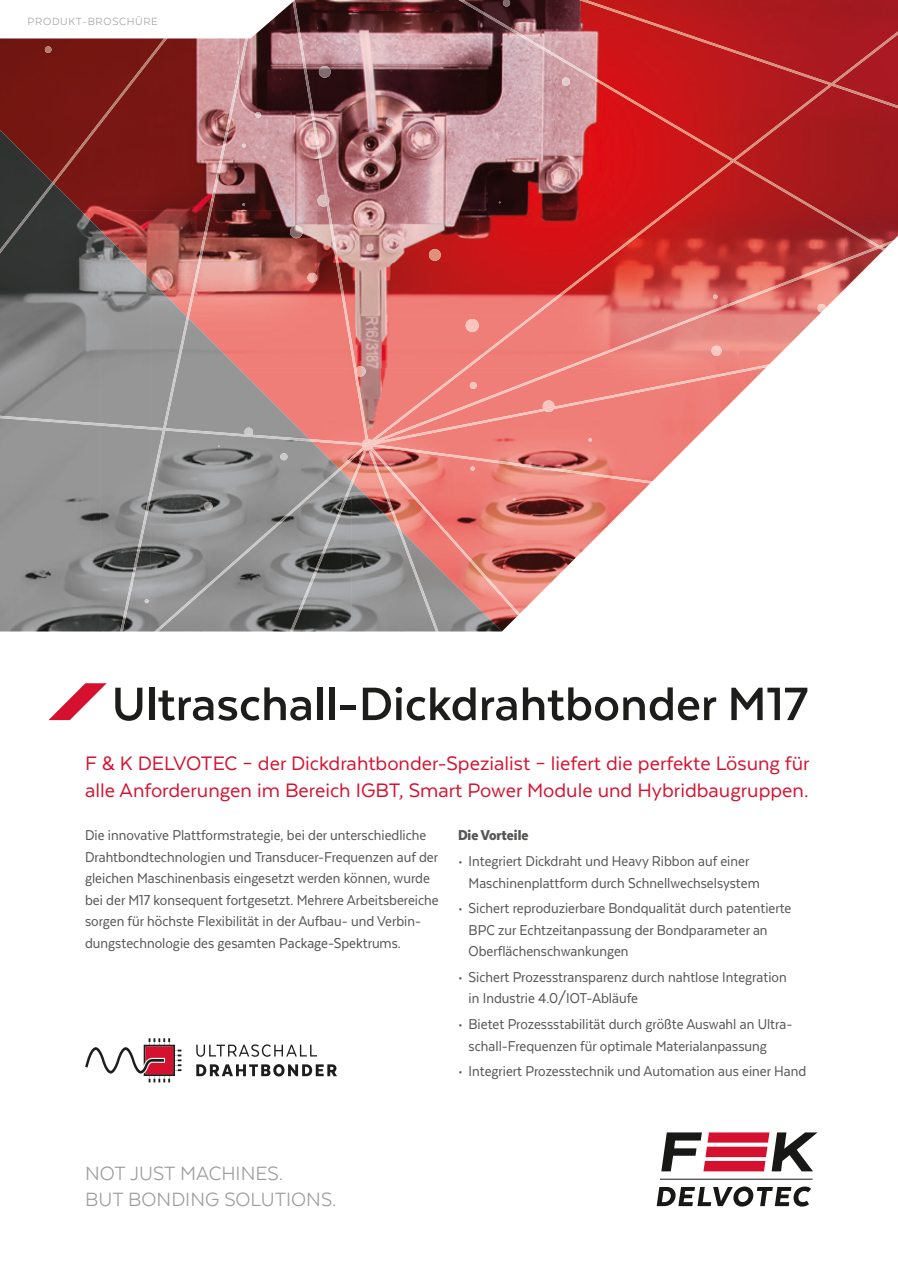
<style>
.page{position:relative;width:898px;height:1263px;background:#fff}
.page>*{position:absolute;margin:0;border:0;box-sizing:border-box;transform-origin:0 0}
.t1{font:700 54px "Texta";color:#1d1d1b}
.t2{font:22.5px/27px "Texta";color:#d61130}
.t3{font:22.2px/26.5px "Texta";color:#9d9d9d}
.t4{font:16.5px/21.5px "Texta Narrow";color:#575756}
.t5{font:900 16.5px "Texta Narrow";color:#575756}
.t6{font:12px "Texta";letter-spacing:.06em;color:#a2a2a1}
</style>
<div class="page">
<img style="left:0;top:38px;width:292px;height:172px">
<img style="left:368px;top:0;width:476px;height:263px">
<div style="left:844px;top:108px;width:53px;height:133px;background:#9e191d"></div>
<img style="left:101px;top:210px;width:191px;height:53px">
<img style="left:151px;top:263px;width:692px;height:53px">
<img style="left:201px;top:315px;width:617px;height:53px">
<img style="left:251px;top:368px;width:500px;height:53px">
<img style="left:502px;top:421px;width:210px;height:53px">
<img style="left:519px;top:473px;width:141px;height:54px">
<img style="left:501px;top:526px;width:80px;height:105px">
<img style="left:580px;top:526px;width:27px;height:27px">
<img style="left:0;top:631px;width:370px;height:1px">
<img style="left:0;top:130px;width:101px;height:501px">
<img style="left:100px;top:230px;width:51px;height:401px">
<img style="left:150px;top:280px;width:51px;height:148px">
<img style="left:200px;top:330px;width:51px;height:98px">
<img style="left:251px;top:381px;width:41px;height:47px">
<img style="left:451px;top:615px;width:50px;height:16px">
<svg style="left:45px;top:46px;width:6px;height:7px"></svg>
<svg style="left:290px;top:226px;width:2px;height:12px"></svg>
<svg style="left:256px;top:112px;width:5px;height:6px"></svg>
<svg style="left:429px;top:249px;width:11px;height:12px"></svg>
<svg style="left:465px;top:319px;width:13px;height:13px"></svg>
<svg style="left:542px;top:400px;width:12px;height:1px"></svg>
<svg style="left:588px;top:438px;width:3px;height:4px"></svg>
<svg style="left:711px;top:346px;width:10px;height:10px"></svg>
<svg style="left:817px;top:304px;width:8px;height:8px"></svg>
<svg style="left:386px;top:118px;width:8px;height:8px"></svg>
<img style="left:764px;top:108px;width:67px;height:27px">
<img style="left:698px;top:150px;width:14px;height:36px">
<img style="left:631px;top:186px;width:67px;height:52px">
<img style="left:565px;top:238px;width:67px;height:52px">
<img style="left:498px;top:289px;width:67px;height:52px">
<div style="left:420px;top:341px;width:107px;height:94px;background:#ef7e78"></div>
<img style="left:579px;top:381px;width:107px;height:23px">
<img style="left:685px;top:364px;width:84px;height:19px">
<img style="left:526px;top:401px;width:54px;height:13px">
<img style="left:579px;top:0;width:318px;height:108px">
<img style="left:438px;top:442px;width:81px;height:173px">
<div style="left:52px;top:38px;width:135px;height:146px;background:#781713"></div>
<img style="left:0;top:182px;width:54px;height:71px">
<img style="left:292px;top:0;width:76px;height:428px">
<img style="left:832px;top:31px;width:65px;height:51px">
<img style="left:768px;top:81px;width:69px;height:51px">
<img style="left:703px;top:131px;width:69px;height:51px">
<img style="left:639px;top:182px;width:69px;height:50px">
<img style="left:574px;top:232px;width:69px;height:51px">
<img style="left:509px;top:282px;width:69px;height:51px">
<img style="left:444px;top:333px;width:69px;height:50px">
<img style="left:367px;top:383px;width:106px;height:77px">
<img style="left:473px;top:457px;width:179px;height:26px">
<img style="left:760px;top:240px;width:133px;height:51px">
<img style="left:577px;top:321px;width:106px;height:44px">
<img style="left:682px;top:291px;width:86px;height:33px">
<img style="left:494px;top:362px;width:84px;height:32px">
<img style="left:367px;top:394px;width:135px;height:51px">
<img style="left:0;top:416px;width:120px;height:14px">
<img style="left:189px;top:428px;width:249px;height:203px">
<img style="left:458px;top:0;width:90px;height:50px">
<img style="left:542px;top:50px;width:91px;height:50px">
<img style="left:628px;top:100px;width:90px;height:50px">
<img style="left:712px;top:150px;width:91px;height:51px">
<img style="left:797px;top:200px;width:87px;height:50px">
<img style="left:187px;top:38px;width:69px;height:280px">
<img style="left:120px;top:317px;width:69px;height:314px">
<svg style="left:656px;top:1186px;width:154px;height:20px"></svg>
<hr style="left:659px;top:1179px;width:153px;height:1px;background:#181816">
<svg style="left:661px;top:1132px;width:156px;height:39px"></svg>
<svg style="left:48px;top:683px;width:59px;height:37px"></svg>
<svg style="left:85px;top:1038px;width:96px;height:44px"></svg>
<svg style="left:196px;top:1044px;width:121px;height:13px"></svg>
<svg style="left:196px;top:1064px;width:141px;height:12px"></svg>
<svg style="left:251px;top:0;width:70px;height:38px"></svg>
<p class="t6" style="left:28px;top:16px;width:131px">PRODUKT-BROSCHÜRE</p>
<h1 class="t1" style="left:112px;top:676px;width:697px">Ultraschall-Dickdrahtbonder M17</h1>
<h2 class="t2" style="left:85px;top:749px;width:725px">F &amp; K DELVOTEC – der Dickdrahtbonder-Spezialist – liefert die perfekte Lösung für alle Anforderungen im Bereich IGBT, Smart Power Module und Hybridbaugruppen.</h2>
<p class="t4" style="left:85px;top:825px;width:355px">Die innovative Plattformstrategie, bei der unterschiedliche Drahtbondtechnologien und Transducer-Frequenzen auf der gleichen Maschinenbasis eingesetzt werden können, wurde bei der M17 konsequent fortgesetzt. Mehrere Ar beitsbereiche sorgen für höchste Flexibilität in der Aufbau- und Verbin&shy;dungstechnologie des gesamten Package-Spektrums.</p>
<p class="t5" style="left:458px;top:827px;width:72px">Die Vorteile</p>
<p class="t4" style="left:468px;top:850px;width:293px;text-indent:-11px">• Integriert Dickdraht und Heavy Ribbon auf einer<br>Maschinenplattform durch Schnellwechselsystem</p>
<p class="t4" style="left:468px;top:897px;width:324px;text-indent:-11px">• Sichert reproduzierbare Bondqualität durch patentierte<br>BPC zur Echtzeitanpassung der Bondparameter an<br>Oberflächenschwankungen</p>
<p class="t4" style="left:468px;top:966px;width:319px;text-indent:-11px">• Sichert Prozesstransparenz durch nahtlose Integration in Industrie 4.0/IOT-Abläufe</p>
<p class="t4" style="left:468px;top:1013px;width:325px;text-indent:-11px">• Bietet Prozessstabilität durch größte Auswahl an Ultra&shy;schall-Frequenzen für optimale Materialanpassung</p>
<p class="t4" style="left:458px;top:1060px;width:349px">• Integriert Prozesstechnik und Automation aus einer Hand</p>
<h3 class="t3" style="left:85px;top:1159px;width:253px">NOT JUST MACHINES.<br>BUT BONDING SOLUTIONS.</h3>
</div>
